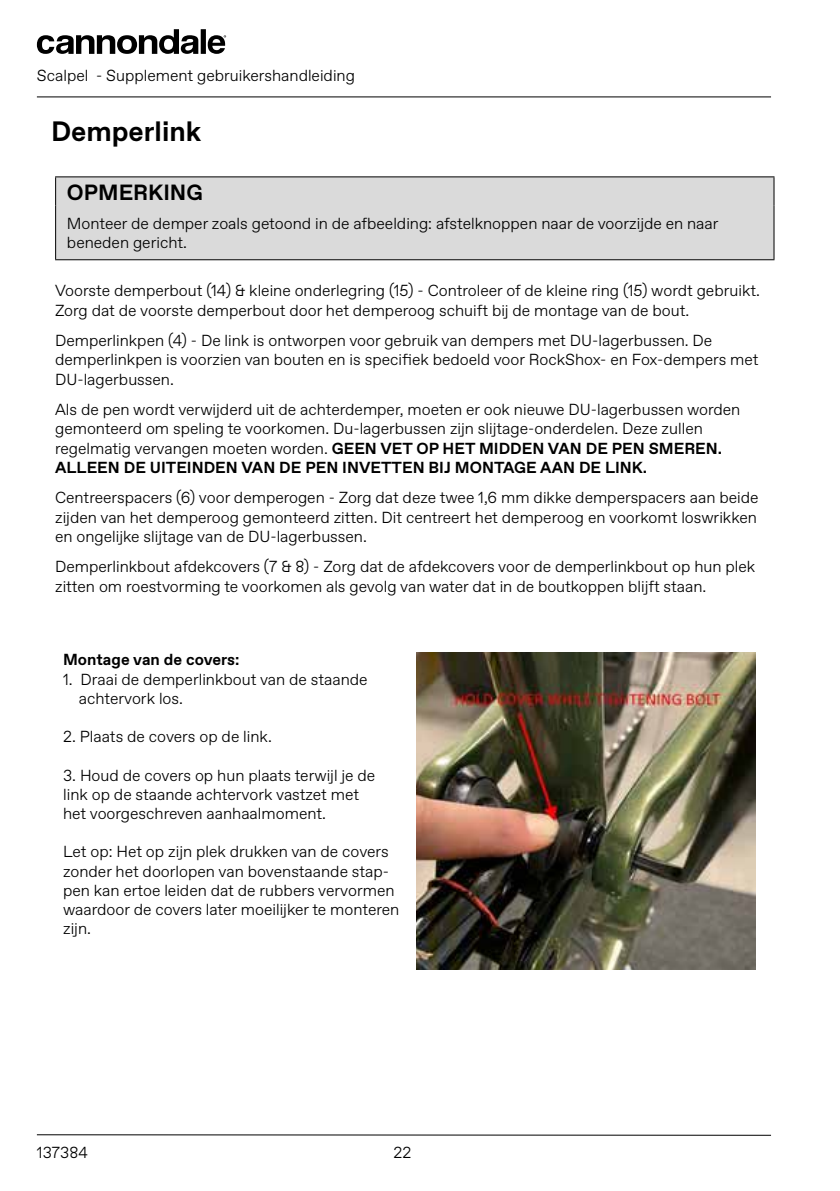
<style>
.page{position:relative;width:840px;height:1191px;background:#fff}
.page>*{position:absolute;margin:0;border:0;box-sizing:border-box;transform-origin:0 0}
.t1{font:700 28px "Favorit";color:#000}
.t2{font:700 22px "Favorit";color:#000}
.t3{font:300 16px/19.2px "Favorit";color:#000}
.t4{font:700 16px "Favorit";color:#000}
.s1{font-weight:700}
.s2{color:#fff}
</style>
<div class="page">
<hr style="left:37px;top:1134px;width:733px;height:1px;background:#000">
<hr style="left:37px;top:96px;width:733px;height:1px;background:#000">
<div style="left:200px;top:29px;width:6px;height:25px;background:#000"></div>
<svg style="left:37px;top:29px;width:161px;height:25px"></svg>
<svg style="left:208px;top:35px;width:18px;height:19px"></svg>
<div style="left:56px;top:177px;width:717px;height:82px;background:#dadada"></div>
<hr style="left:55px;top:176px;width:719px;height:1px;background:#000">
<svg style="left:55px;top:177px;width:1px;height:28px"></svg>
<svg style="left:773px;top:177px;width:1px;height:28px"></svg>
<hr style="left:55px;top:205px;width:1px;height:54px;background:#000">
<hr style="left:773px;top:205px;width:1px;height:54px;background:#000">
<hr style="left:55px;top:259px;width:719px;height:1px;background:#000">
<img style="left:416px;top:653px;width:339px;height:316px">
<p class="t3" style="left:37px;top:66px;width:319px">Scalpel - Supplement gebruikershandleiding</p>
<h1 class="t1" style="left:51px;top:113px;width:152px">Demperlink</h1>
<h2 class="t2" style="left:67px;top:177px;width:137px">OPMERKING</h2>
<p class="t3" style="left:67px;top:213px;width:652px">Monteer de demper zoals getoond in de afbeelding: afstelknoppen naar de voorzijde en naar beneden gericht.</p>
<p class="t3" style="left:55px;top:281px;width:706px">Voorste demperbout (14) &amp; kleine onderlegring (15) - Controleer of de kleine ring (15) wordt gebruikt.<br>Zorg dat de voorste demperbout door het demperoog schuift bij de montage van de bout.</p>
<p class="t3" style="left:55px;top:330px;width:704px">Demperlinkpen (4) - De link is ontworpen voor gebruik van dempers met DU-lagerbussen. De demperlinkpen is voorzien van bouten en is specifiek bedoeld voor RockShox- en Fox-dempers met<br>DU-lagerbussen.</p>
<p class="t3" style="left:55px;top:399px;width:686px">Als de pen wordt verwijderd uit de achterdemper, moeten er ook nieuwe DU-lagerbussen worden gemonteerd om speling te voorkomen. Du-lagerbussen zijn slijtage-onderdelen. Deze zullen regelmatig vervangen moeten worden. <span class="s1">GEEN VET OP HET MIDDEN VAN DE PEN SMEREN.<br>ALLEEN DE UITEINDEN VAN DE PEN INVETTEN BIJ MONTAGE AAN DE LINK.</span></p>
<p class="t3" style="left:55px;top:487px;width:704px;text-align:justify">Centreerspacers (6) voor demperogen - Zorg dat deze twee 1,6 mm dikke demperspacers aan beide zijden van het demperoog gemonteerd zitten. Dit centreert het demperoog en voorkomt loswrikken en ongelijke slijtage van de DU-lagerbussen.</p>
<p class="t3" style="left:55px;top:556px;width:701px">Demperlinkbout afdekcovers (7 &amp; 8) - Zorg dat de afdekcovers voor de demperlinkbout op hun plek zitten om roestvorming te voorkomen als gevolg van water dat in de boutkoppen blijft staan.</p>
<p class="t4" style="left:63px;top:649px;width:178px">Montage van de covers:</p>
<p class="t3" style="left:79px;top:669px;width:290px;text-indent:-16px">1. Draai de demperlinkbout van de staande achtervork los.</p>
<p class="t3" style="left:63px;top:726px;width:210px">2. Plaats de covers op de link.</p>
<p class="t3" style="left:63px;top:765px;width:325px;text-align:justify">3. Houd de covers op hun plaats terwijl je de <span class="s2">, </span>link op de staande achtervork vastzet met <span class="s2">..... </span>het voorgeschreven aanhaalmoment.</p>
<p class="t3" style="left:63px;top:841px;width:337px">Let op: Het op zijn plek drukken van de covers zonder het doorlopen van bovenstaande stap&shy;pen kan ertoe leiden dat de rubbers vervormen waardoor de covers later moeilijker te monteren zijn.</p>
<p class="t3" style="left:37px;top:1142px;width:52px">137384</p>
<p class="t3" style="left:393px;top:1142px;width:19px">22</p>
</div>
